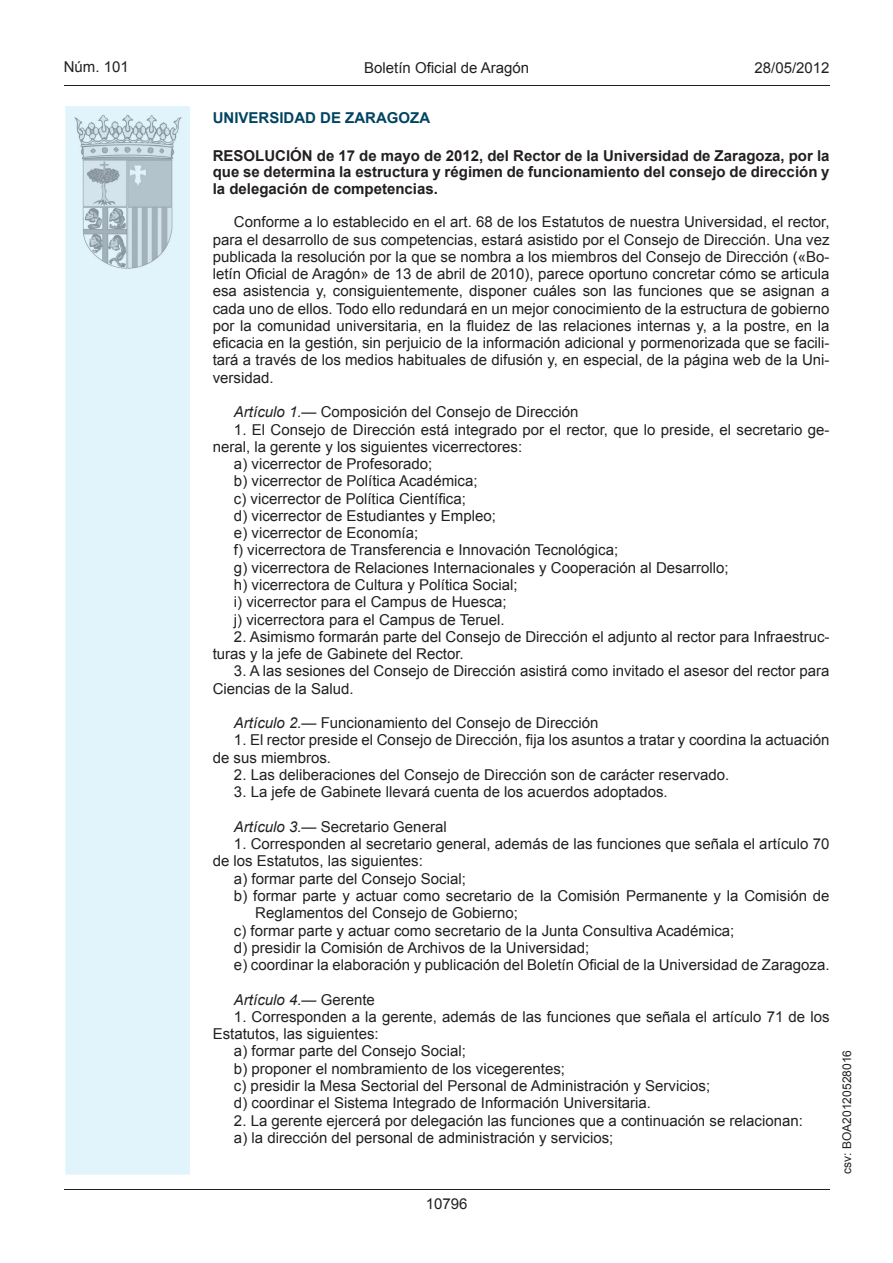
<style>
.page{position:relative;width:893px;height:1263px;background:#fff}
.page>*{position:absolute;margin:0;border:0;box-sizing:border-box;transform-origin:0 0}
.t1{font:15px/17.2px "Arial";color:#231f20}
.t2{font:700 15px/16.5px "Arial";color:#231f20;text-align:justify}
.t3{font:700 15px "Arial";color:#004462}
.t4{font:italic 15px "Arial";color:#231f20}
.t5{font:12px "Arial";color:#231f20}
.s1{font-style:italic}
.s2{font-style:normal}
</style>
<div class="page">
<hr style="left:64px;top:85px;width:765px;height:1px;background:#231f20">
<div style="left:65px;top:106px;width:125px;height:1069px;background:#e1f4fc"></div>
<img style="left:75px;top:115px;width:106px;height:153px">
<hr style="left:64px;top:1189px;width:765px;height:1px;background:#231f20">
<p class="t1" style="left:64px;top:59px;width:67px">Núm. 101</p>
<p class="t1" style="left:364px;top:59px;width:167px">Boletín Oficial de Aragón</p>
<p class="t1" style="left:754px;top:59px;width:77px">28/05/2012</p>
<p class="t3" style="left:213px;top:109px;width:219px">UNIVERSIDAD DE ZARAGOZA</p>
<p class="t2" style="left:213px;top:147px;width:618px">RESOLUCIÓN de 17 de mayo de 2012, del Rector de la Universidad de Zaragoza, por la que se determina la estructura y régimen de funcionamiento del consejo de dirección y la delegación de competencias.</p>
<p class="t1" style="left:213px;top:213px;width:618px;text-align:justify;text-indent:21px">Conforme a lo establecido en el art. 68 de los Estatutos de nuestra Universidad, el rector, para el desarrollo de sus competencias, estará asistido por el Consejo de Dirección. Una vez publicada la resolución por la que se nombra a los miembros del Consejo de Dirección («Bo&shy;letín Oficial de Aragón» de 13 de abril de 2010), parece oportuno concretar cómo se articula esa asistencia y, consiguientemente, disponer cuáles son las funciones que se asignan a cada uno de ellos. Todo ello redundará en un mejor conocimiento de la estructura de gobierno por la comunidad universitaria, en la fluidez de las relaciones internas y, a la postre, en la eficacia en la gestión, sin perjuicio de la información adicional y pormenorizada que se facili&shy;tará a través de los medios habituales de difusión y, en especial, de la página web de la Uni&shy;versidad.</p>
<p class="t1" style="left:234px;top:403px;width:346px"><span class="s1">Artículo 1.</span>— Composición del Consejo de Dirección</p>
<p class="t1" style="left:234px;top:421px;width:597px">1. El Consejo de Dirección está integrado por el rector, que lo preside, el secretario ge-</p>
<p class="t1" style="left:213px;top:438px;width:311px">neral, la gerente y los siguientes vicerrectores:</p>
<p class="t1" style="left:234px;top:455px;width:200px">a) vicerrector de Profesorado;</p>
<p class="t1" style="left:234px;top:473px;width:245px">b) vicerrector de Política Académica;</p>
<p class="t1" style="left:234px;top:490px;width:233px">c) vicerrector de Política Científica;</p>
<p class="t1" style="left:234px;top:507px;width:263px">d) vicerrector de Estudiantes y Empleo;</p>
<p class="t1" style="left:234px;top:524px;width:186px">e) vicerrector de Economía;</p>
<p class="t1" style="left:234px;top:542px;width:386px">f) vicerrectora de Transferencia e Innovación Tecnológica;</p>
<p class="t1" style="left:234px;top:559px;width:496px">g) vicerrectora de Relaciones Internacionales y Cooperación al Desarrollo;</p>
<p class="t1" style="left:234px;top:576px;width:285px">h) vicerrectora de Cultura y Política Social;</p>
<p class="t1" style="left:234px;top:593px;width:274px">i) vicerrector para el Campus de Huesca;</p>
<p class="t1" style="left:234px;top:611px;width:272px">j) vicerrectora para el Campus de Teruel.</p>
<p class="t1" style="left:213px;top:628px;width:618px;text-indent:21px">2. Asimismo formarán parte del Consejo de Dirección el adjunto al rector para Infraestruc&shy;turas y la jefe de Gabinete del Rector.</p>
<p class="t1" style="left:213px;top:663px;width:618px;text-indent:21px">3. A las sesiones del Consejo de Dirección asistirá como invitado el asesor del rector para<br>Ciencias de la Salud.</p>
<p class="t1" style="left:234px;top:714px;width:366px"><span class="s1">Artículo 2.—</span> Funcionamiento del Consejo de Dirección</p>
<p class="t1" style="left:213px;top:732px;width:618px;text-indent:21px">1. El rector preside el Consejo de Dirección, fija los asuntos a tratar y coordina la actuación de sus miembros.</p>
<p class="t1" style="left:234px;top:766px;width:497px">2. Las deliberaciones del Consejo de Dirección son de carácter reservado.</p>
<p class="t1" style="left:234px;top:783px;width:435px">3. La jefe de Gabinete llevará cuenta de los acuerdos adoptados.</p>
<p class="t1" style="left:234px;top:818px;width:214px"><span class="s1">Artículo 3.</span>— Secretario General</p>
<p class="t1" style="left:234px;top:835px;width:597px">1. Corresponden al secretario general, además de las funciones que señala el artículo 70</p>
<p class="t1" style="left:213px;top:853px;width:212px">de los Estatutos, las siguientes:</p>
<p class="t1" style="left:234px;top:870px;width:233px">a) formar parte del Consejo Social;</p>
<p class="t1" style="left:234px;top:887px;width:597px">b) formar parte y actuar como secretario de la Comisión Permanente y la Comisión de</p>
<p class="t1" style="left:255px;top:904px;width:264px">Reglamentos del Consejo de Gobierno;</p>
<p class="t1" style="left:234px;top:922px;width:502px">c) formar parte y actuar como secretario de la Junta Consultiva Académica;</p>
<p class="t1" style="left:234px;top:939px;width:357px">d) presidir la Comisión de Archivos de la Universidad;</p>
<p class="t1" style="left:234px;top:956px;width:597px">e) coordinar la elaboración y publicación del Boletín Oficial de la Universidad de Zaragoza.</p>
<p class="t4" style="left:234px;top:991px;width:142px">Artículo 4.<span class="s2">— Gerente</span></p>
<p class="t1" style="left:234px;top:1008px;width:597px">1. Corresponden a la gerente, además de las funciones que señala el artículo 71 de los</p>
<p class="t1" style="left:213px;top:1025px;width:167px">Estatutos, las siguientes:</p>
<p class="t1" style="left:234px;top:1043px;width:233px">a) formar parte del Consejo Social;</p>
<p class="t1" style="left:234px;top:1060px;width:332px">b) proponer el nombramiento de los vicegerentes;</p>
<p class="t1" style="left:234px;top:1077px;width:477px">c) presidir la Mesa Sectorial del Personal de Administración y Servicios;</p>
<p class="t1" style="left:234px;top:1094px;width:418px">d) coordinar el Sistema Integrado de Información Universitaria.</p>
<p class="t1" style="left:234px;top:1112px;width:570px">2. La gerente ejercerá por delegación las funciones que a continuación se relacionan: a) la dirección del personal de administración y servicios;</p>
<p class="t1" style="left:426px;top:1195px;width:43px">10796</p>
<p class="t5" style="left:840px;top:1174px;width:125px;rotate:-90deg">csv: BOA20120528016</p>
</div>
